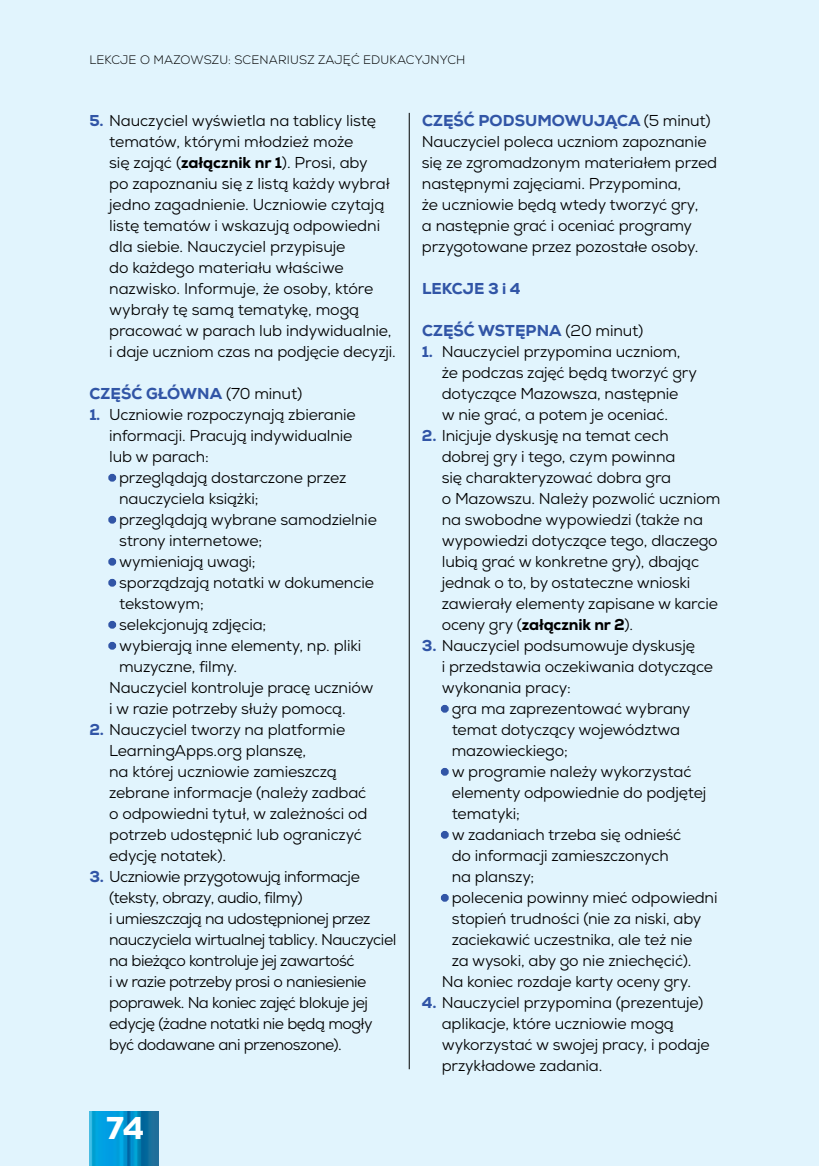
<style>
.page{position:relative;width:819px;height:1166px;background:#e1f4fd}
.page>*{position:absolute;margin:0;border:0;box-sizing:border-box;transform-origin:0 0}
.t1{font:800 31.5px "Nexa";color:#fff}
.t2{font:15.75px/21px "Nexa";letter-spacing:-.01em;color:#000}
.t3{font:15.75px/21px "Nexa";letter-spacing:-.03em;color:#000}
.t4{font:800 15.75px "Nexa";letter-spacing:.005em;color:#3155a6}
.t5{font:300 12.25px "Nexa";letter-spacing:.015em;color:#000}
.s1{font-weight:800;color:#3155a6}
.s2{font-weight:800}
.s3{font-weight:400;color:#000}
.s4{color:#3155a6}
</style>
<div class="page">
<img style="left:89px;top:1111px;width:70px;height:55px">
<div style="left:108px;top:474px;width:8px;height:8px;border:5px solid #3155a6;border-radius:50%"></div>
<div style="left:108px;top:516px;width:8px;height:8px;border:5px solid #3155a6;border-radius:50%"></div>
<div style="left:108px;top:558px;width:8px;height:8px;border:5px solid #3155a6;border-radius:50%"></div>
<div style="left:108px;top:579px;width:8px;height:8px;border:5px solid #3155a6;border-radius:50%"></div>
<div style="left:108px;top:621px;width:8px;height:8px;border:5px solid #3155a6;border-radius:50%"></div>
<div style="left:108px;top:642px;width:8px;height:8px;border:5px solid #3155a6;border-radius:50%"></div>
<div style="left:441px;top:705px;width:7px;height:8px;border:5px solid #3155a6;border-radius:50%"></div>
<div style="left:441px;top:768px;width:7px;height:8px;border:5px solid #3155a6;border-radius:50%"></div>
<div style="left:441px;top:831px;width:7px;height:8px;border:5px solid #3155a6;border-radius:50%"></div>
<div style="left:441px;top:894px;width:7px;height:8px;border:5px solid #3155a6;border-radius:50%"></div>
<hr style="left:409px;top:113px;width:1px;height:956px;background:#000">
<p class="t5" style="left:89px;top:52px;width:377px">LEKCJE O MAZOWSZU: SCENARIUSZ ZAJĘĆ EDUKACYJNYCH</p>
<p class="t2" style="left:109px;top:110px;width:288px;text-indent:-20px"><span class="s1">5.</span> Nauczyciel wyświetla na tablicy listę tematów, którymi młodzież może<br>się zająć (<span class="s2">załącznik nr 1</span>). Prosi, aby<br>po zapoznaniu się z listą każdy wybrał jedno zagadnienie. Uczniowie czytają listę tematów i wskazują odpowiedni dla siebie. Nauczyciel przypisuje<br>do każdego materiału właściwe nazwisko. Informuje, że osoby, które wybrały tę samą tematykę, mogą pracować w parach lub indywidualnie, i daje uczniom czas na podjęcie decyzji.</p>
<p class="t4" style="left:89px;top:383px;width:214px">CZĘŚĆ GŁÓWNA <span class="s3">(70 minut)</span></p>
<p class="t2" style="left:109px;top:404px;width:248px;text-indent:-20px"><span class="s1">1.</span> Uczniowie rozpoczynają zbieranie informacji. Pracują indywidualnie lub w parach:</p>
<p class="t2" style="left:119px;top:467px;width:229px;text-indent:-10px"><span class="s4">•</span> przeglądają dostarczone przez nauczyciela książki;</p>
<p class="t2" style="left:119px;top:509px;width:259px;text-indent:-10px"><span class="s4">•</span> przeglądają wybrane samodzielnie strony internetowe;</p>
<p class="t2" style="left:109px;top:551px;width:148px"><span class="s4">•</span> wymieniają uwagi;</p>
<p class="t2" style="left:119px;top:572px;width:256px;text-indent:-10px"><span class="s4">•</span> sporządzają notatki w dokumencie tekstowym;</p>
<p class="t2" style="left:109px;top:614px;width:159px"><span class="s4">•</span> selekcjonują zdjęcia;</p>
<p class="t2" style="left:109px;top:635px;width:254px"><span class="s4">•</span> wybierają inne elementy, np. pliki</p>
<p class="t2" style="left:119px;top:656px;width:120px">muzyczne, filmy.</p>
<p class="t2" style="left:109px;top:677px;width:266px">Nauczyciel kontroluje pracę uczniów</p>
<p class="t2" style="left:109px;top:698px;width:238px">i w razie potrzeby służy pomocą.</p>
<p class="t2" style="left:109px;top:719px;width:260px;text-indent:-20px"><span class="s1">2.</span> Nauczyciel tworzy na platformie<br>LearningApps.org planszę,<br>na której uczniowie zamieszczą zebrane informacje (należy zadbać o odpowiedni tytuł, w zależności od potrzeb udostępnić lub ograniczyć edycję notatek).</p>
<p class="t3" style="left:109px;top:866px;width:289px;text-indent:-20px"><span class="s1">3.</span> Uczniowie przygotowują informacje (teksty, obrazy, audio, filmy)<br>i umieszczają na udostępnionej przez nauczyciela wirtualnej tablicy. Nauczyciel na bieżąco kontroluje jej zawartość<br>i w razie potrzeby prosi o naniesienie poprawek. Na koniec zajęć blokuje jej edycję (żadne notatki nie będą mogły być dodawane ani przenoszone).</p>
<h1 class="t1" style="left:106px;top:1108px;width:40px">74</h1>
<p class="t2" style="left:422px;top:110px;width:297px"><span class="s1">CZĘŚĆ PODSUMOWUJĄCA</span> (5 minut)<br>Nauczyciel poleca uczniom zapoznanie się ze zgromadzonym materiałem przed następnymi zajęciami. Przypomina,<br>że uczniowie będą wtedy tworzyć gry,<br>a następnie grać i oceniać programy przygotowane przez pozostałe osoby.</p>
<p class="t4" style="left:422px;top:278px;width:100px">LEKCJE 3 i 4</p>
<p class="t4" style="left:422px;top:320px;width:223px">CZĘŚĆ WSTĘPNA <span class="s3">(20 minut)</span></p>
<p class="t2" style="left:442px;top:341px;width:257px;text-indent:-20px"><span class="s1">1.</span> Nauczyciel przypomina uczniom, że podczas zajęć będą tworzyć gry dotyczące Mazowsza, następnie<br>w nie grać, a potem je oceniać.</p>
<p class="t2" style="left:442px;top:425px;width:280px;text-indent:-20px"><span class="s1">2.</span> Inicjuje dyskusję na temat cech dobrej gry i tego, czym powinna<br>się charakteryzować dobra gra<br>o Mazowszu. Należy pozwolić uczniom na swobodne wypowiedzi (także na wypowiedzi dotyczące tego, dlaczego lubią grać w konkretne gry), dbając jednak o to, by ostateczne wnioski zawierały elementy zapisane w karcie oceny gry (<span class="s2">załącznik nr 2</span>).</p>
<p class="t2" style="left:442px;top:635px;width:273px;text-indent:-20px"><span class="s1">3.</span> Nauczyciel podsumowuje dyskusję<br>i przedstawia oczekiwania dotyczące wykonania pracy:</p>
<p class="t2" style="left:451px;top:698px;width:240px;text-indent:-10px"><span class="s4">•</span> gra ma zaprezentować wybrany temat dotyczący województwa mazowieckiego;</p>
<p class="t2" style="left:451px;top:761px;width:256px;text-indent:-10px"><span class="s4">•</span> w programie należy wykorzystać elementy odpowiednie do podjętej tematyki;</p>
<p class="t2" style="left:451px;top:824px;width:231px;text-indent:-10px"><span class="s4">•</span> w zadaniach trzeba się odnieść do informacji zamieszczonych na planszy;</p>
<p class="t2" style="left:441px;top:887px;width:277px"><span class="s4">•</span> polecenia powinny mieć odpowiedni</p>
<p class="t2" style="left:451px;top:908px;width:251px">stopień trudności (nie za niski, aby</p>
<p class="t2" style="left:451px;top:929px;width:242px">zaciekawić uczestnika, ale też nie</p>
<p class="t2" style="left:451px;top:950px;width:241px">za wysoki, aby go nie zniechęcić).</p>
<p class="t2" style="left:441px;top:971px;width:251px">Na koniec rozdaje karty oceny gry.</p>
<p class="t2" style="left:441px;top:992px;width:269px;text-indent:-20px"><span class="s1">4.</span> Nauczyciel przypomina (prezentuje) aplikacje, które uczniowie mogą wykorzystać w swojej pracy, i podaje przykładowe zadania.</p>
</div>
